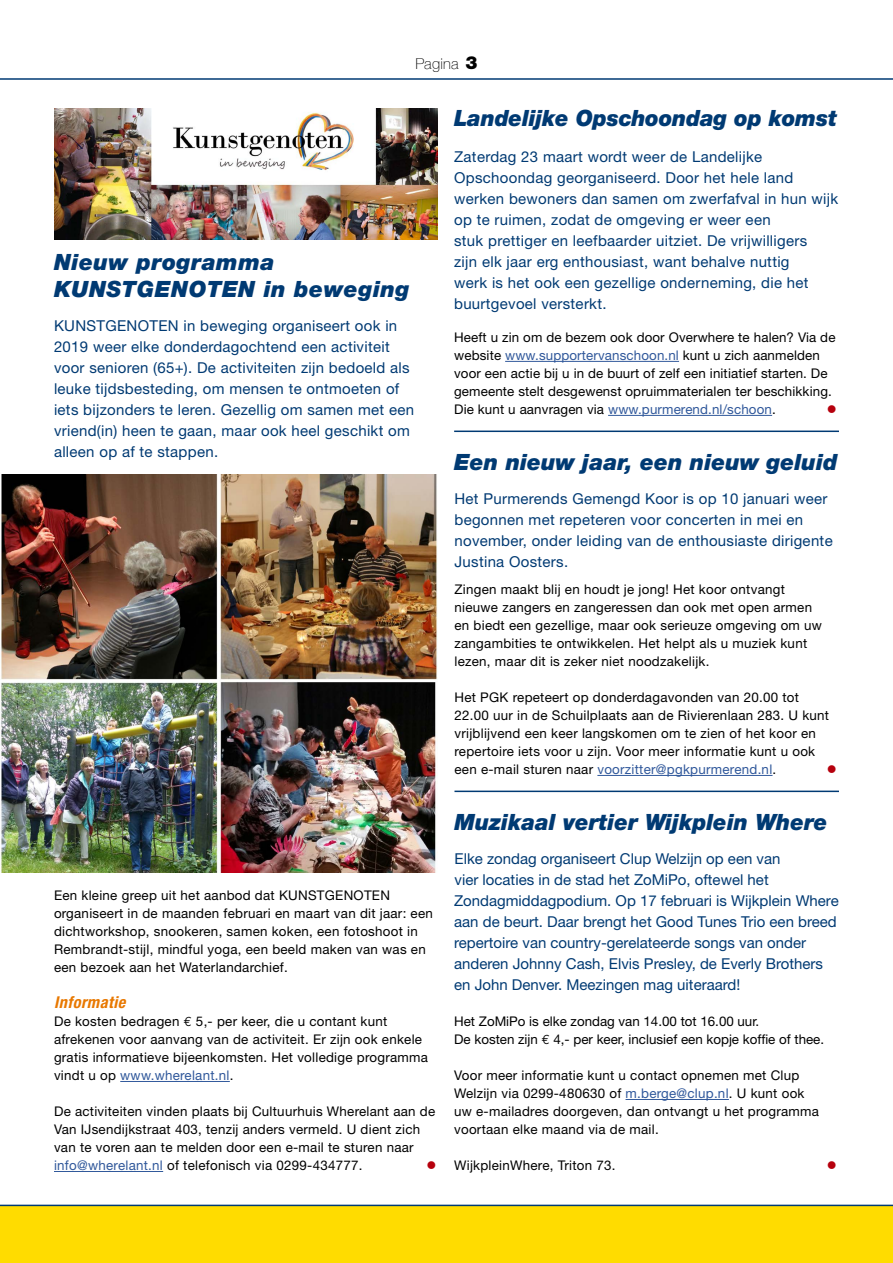
<style>
.page{position:relative;width:893px;height:1263px;background:#fff}
.page>*{position:absolute;margin:0;border:0;box-sizing:border-box;transform-origin:0 0}
.H1__Kop{font:italic 900 22.5px "Helvetica Neue";color:#003a73}
.H1__Kop-2{font:italic 900 22.5px "Helvetica Neue";letter-spacing:.02em;color:#003a73}
.H2__Subkop{font:italic 700 condensed 16.35px "Helvetica Neue";letter-spacing:.03em;color:#e87800}
.H__Introtekst{font:15px/21px "Helvetica Neue";letter-spacing:.02em;color:#003a73}
.H__Introtekst-2{font:15px/21px "Helvetica Neue";color:#003a73}
.H1__Kop-3{font:15px/21px "Helvetica Neue";letter-spacing:.02em;color:#003a73}
.t1{font:100 15px "Helvetica Neue";letter-spacing:.02em;color:#000}
.P__Tekst_plat{font:13.35px/18px "Helvetica Neue";letter-spacing:.02em;color:#000}
.P__Tekst_plat-2{font:13.35px "Helvetica Neue";color:#000}
.P__Tekst_plat-3{font:13.35px "Wingdings";color:#b6000d}
.s1{font-weight:900;font-size:18px}
.s2{font-family:"Euro Mono"}
.s3{color:#30589b}
</style>
<div class="page">
<div style="left:0;top:1206px;width:893px;height:57px;background:#ffdc00"></div>
<hr style="left:0;top:78px;width:893px;height:2px;background:#003a73">
<hr style="left:0;top:1205px;width:893px;height:1px;background:#003a73">
<hr style="left:120px;top:1081px;width:110px;height:1px;background:#30589b">
<hr style="left:54px;top:1171px;width:109px;height:1px;background:#30589b">
<img style="left:0;top:474px;width:437px;height:398px">
<img style="left:54px;top:108px;width:383px;height:132px">
<hr style="left:505px;top:361px;width:174px;height:1px;background:#30589b">
<hr style="left:608px;top:415px;width:164px;height:1px;background:#30589b">
<hr style="left:454px;top:431px;width:385px;height:1px;background:#003a73">
<hr style="left:597px;top:775px;width:175px;height:1px;background:#30589b">
<hr style="left:454px;top:791px;width:385px;height:1px;background:#003a73">
<hr style="left:625px;top:1099px;width:104px;height:1px;background:#30589b">
<p class="t1" style="left:415px;top:52px;width:63px">Pagina <span class="s1">3</span></p>
<h1 class="H1__Kop-2" style="left:54px;top:248px;width:222px">Nieuw programma</h1>
<h1 class="H1__Kop-2" style="left:54px;top:275px;width:357px">KUNSTGENOTEN in beweging</h1>
<h1 class="H1__Kop-3" style="left:54px;top:315px;width:362px">KUNSTGENOTEN in beweging organiseert ook in 2019 weer elke donderdagochtend een activiteit voor senioren (65+). De activiteiten zijn bedoeld als leuke tijdsbesteding, om mensen te ontmoeten of iets bijzonders te leren. Gezellig om samen met een vriend(in) heen te gaan, maar ook heel geschikt om alleen op af te stappen.</h1>
<p class="P__Tekst_plat" style="left:54px;top:886px;width:380px">Een kleine greep uit het aanbod dat KUNSTGENOTEN organiseert in de maanden februari en maart van dit jaar: een dichtworkshop, snookeren, samen koken, een fotoshoot in Rembrandt-stijl, mindful yoga, een beeld maken van was en een bezoek aan het Waterlandarchief.</p>
<h2 class="H2__Subkop" style="left:54px;top:992px;width:73px">Informatie</h2>
<p class="P__Tekst_plat" style="left:54px;top:1012px;width:376px">De kosten bedragen <span class="s2">€</span> 5,- per keer, die u contant kunt afrekenen voor aanvang van de activiteit. Er zijn ook enkele gratis informatieve bijeenkomsten. Het volledige programma vindt u op <span class="s3">www.wherelant.nl</span>.</p>
<p class="P__Tekst_plat" style="left:54px;top:1102px;width:383px">De activiteiten vinden plaats bij Cultuurhuis Wherelant aan de Van IJsendijkstraat 403, tenzij anders vermeld. U dient zich van te voren aan te melden door een e-mail te sturen naar <span class="s3">info@wherelant.nl</span> of telefonisch via 0299-434777.</p>
<p class="P__Tekst_plat-3" style="left:427px;top:1158px;width:11px">●</p>
<h1 class="H1__Kop" style="left:454px;top:104px;width:384px">Landelijke Opschoondag op komst</h1>
<p class="H__Introtekst" style="left:454px;top:146px;width:386px">Zaterdag 23 maart wordt weer de Landelijke Opschoondag georganiseerd. Door het hele land werken bewoners dan samen om zwerfafval in hun wijk op te ruimen, zodat de omgeving er weer een<br>stuk prettiger en leefbaarder uitziet. De vrijwilligers<br>zijn elk jaar erg enthousiast, want behalve nuttig<br>werk is het ook een gezellige onderneming, die het buurtgevoel versterkt.</p>
<p class="P__Tekst_plat" style="left:454px;top:328px;width:383px">Heeft u zin om de bezem ook door Overwhere te halen? Via de website <span class="s3">www.supportervanschoon.nl</span> kunt u zich aanmelden voor een actie bij u in de buurt of zelf een initiatief starten. De gemeente stelt desgewenst opruimmaterialen ter beschikking.<br>Die kunt u aanvragen via <span class="s3">www.purmerend.nl/schoon</span>.</p>
<p class="P__Tekst_plat-3" style="left:827px;top:402px;width:11px">●</p>
<h1 class="H1__Kop" style="left:454px;top:448px;width:385px">Een nieuw jaar, een nieuw geluid</h1>
<p class="H__Introtekst" style="left:454px;top:488px;width:380px">Het Purmerends Gemengd Koor is op 10 januari weer begonnen met repeteren voor concerten in mei en november, onder leiding van de enthousiaste dirigente Justina Oosters.</p>
<p class="P__Tekst_plat" style="left:454px;top:580px;width:369px">Zingen maakt blij en houdt je jong! Het koor ontvangt nieuwe zangers en zangeressen dan ook met open armen en biedt een gezellige, maar ook serieuze omgeving om uw zangambities te ontwikkelen. Het helpt als u muziek kunt lezen, maar dit is zeker niet noodzakelijk.</p>
<p class="P__Tekst_plat" style="left:454px;top:688px;width:376px">Het PGK repeteert op donderdagavonden van 20.00 tot 22.00 uur in de Schuilplaats aan de Rivierenlaan 283. U kunt vrijblijvend een keer langskomen om te zien of het koor en repertoire iets voor u zijn. Voor meer informatie kunt u ook een e-mail sturen naar <span class="s3">voorzitter@pgkpurmerend.nl</span>.</p>
<p class="P__Tekst_plat-3" style="left:827px;top:762px;width:11px">●</p>
<h1 class="H1__Kop" style="left:454px;top:808px;width:375px">Muzikaal vertier Wijkplein Where</h1>
<p class="H__Introtekst-2" style="left:454px;top:848px;width:386px">Elke zondag organiseert Clup Welzijn op een van<br>vier locaties in de stad het ZoMiPo, oftewel het Zondagmiddagpodium. Op 17 februari is Wijkplein Where aan de beurt. Daar brengt het Good Tunes Trio een breed repertoire van country-gerelateerde songs van onder anderen Johnny Cash, Elvis Presley, de Everly Brothers en John Denver. Meezingen mag uiteraard!</p>
<p class="P__Tekst_plat-2" style="left:454px;top:1013px;width:307px">Het ZoMiPo is elke zondag van 14.00 tot 16.00 uur.</p>
<p class="P__Tekst_plat-2" style="left:454px;top:1031px;width:372px">De kosten zijn <span class="s2">€</span> 4,- per keer, inclusief een kopje koffie of thee.</p>
<p class="P__Tekst_plat" style="left:454px;top:1066px;width:366px">Voor meer informatie kunt u contact opnemen met Clup Welzijn via 0299-480630 of <span class="s3">m.berge@clup.nl</span>. U kunt ook uw e-mailadres doorgeven, dan ontvangt u het programma voortaan elke maand via de mail.</p>
<p class="P__Tekst_plat" style="left:454px;top:1156px;width:163px">WijkpleinWhere, Triton 73.</p>
<p class="P__Tekst_plat-3" style="left:827px;top:1158px;width:11px">●</p>
</div>
